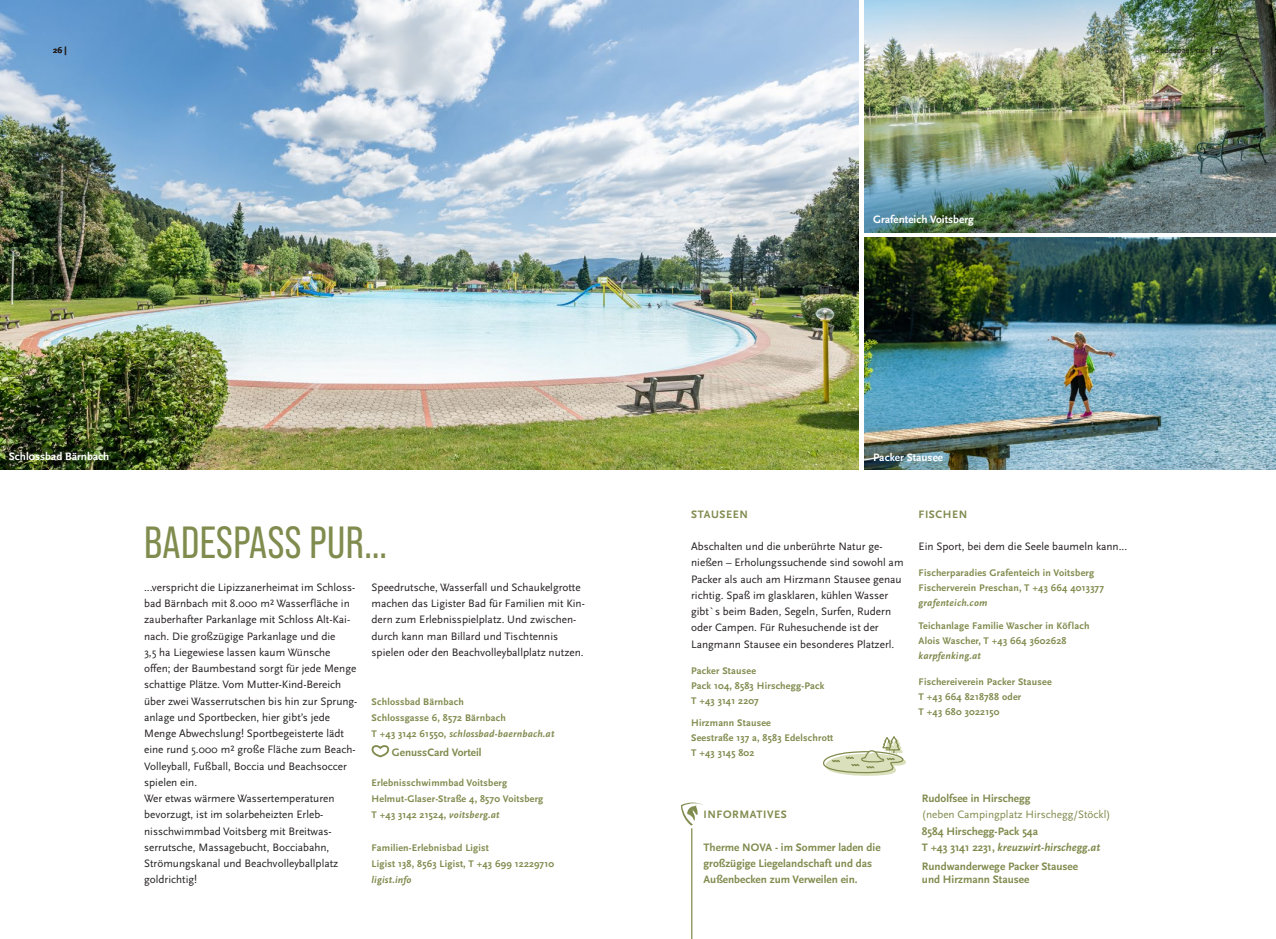
<style>
.page{position:relative;width:1276px;height:939px;background:#fff}
.page>*{position:absolute;margin:0;border:0;box-sizing:border-box;transform-origin:0 0}
.t1{font:45px "Bebas Neue Pro";letter-spacing:.01em;color:#808b4e}
.t2{font:11.25px/16.2px "Scala Sans Pro";color:#231f20}
.t3{font:700 11.25px/16.2px "Scala Sans Pro";color:#808b4e}
.t4{font:700 11.25px "Scala Sans Pro";color:#fff}
.t5{font:11.25px "Scala Sans Pro";color:#808b4e}
.t6{font:700 11.25px "Scala Sans Pro";letter-spacing:.05em;color:#808b4e}
.t7{font:700 10px/15px "Scala Sans Pro";letter-spacing:.02em;color:#808b4e}
.t8{font:italic 700 10px "Scala Sans Pro";letter-spacing:.02em;color:#808b4e}
.t9{font:8.75px "Scala Sans Pro";color:#231f20}
.t10{font:700 8.75px "Scala Sans Pro";color:#231f20}
.s1{font-weight:700}
.s2{font-style:italic}
</style>
<div class="page">
<svg style="left:823px;top:736px;width:83px;height:40px"></svg>
<img style="left:864px;top:0;width:412px;height:232px">
<img style="left:864px;top:237px;width:412px;height:232px">
<img style="left:0;top:0;width:859px;height:469px">
<svg style="left:371px;top:745px;width:18px;height:12px"></svg>
<svg style="left:681px;top:803px;width:22px;height:23px"></svg>
<hr style="left:691px;top:828px;width:1px;height:111px;background:#808b4e">
<p class="t10" style="left:53px;top:45px;width:15px">26 |</p>
<p class="t9" style="left:1155px;top:45px;width:69px">Badespass pur <span class="s1">| 27</span></p>
<p class="t4" style="left:9px;top:450px;width:102px">Schl0ssbad Bärnbach</p>
<h1 class="t1" style="left:144px;top:518px;width:244px">BADESPASS PUR…</h1>
<p class="t2" style="left:144px;top:579px;width:215px">...verspricht die Lipizzanerheimat im Schloss&shy;bad Bärnbach mit 8.000 m² Wasserfläche in zauberhafter Parkanlage mit Schloss Alt-Kai&shy;nach. Die großzügige Parkanlage und die<br>3,5 ha Liegewiese lassen kaum Wünsche offen; der Baumbestand sorgt für jede Menge schattige Plätze. Vom Mutter-Kind-Bereich über zwei Wasserrutschen bis hin zur Sprung&shy;anlage und Sportbecken, hier gibt’s jede Menge Abwechslung! Sportbegeisterte lädt eine rund 5.000 m² große Fläche zum Beach-Volleyball, Fußball, Boccia und Beachsoccer spielen ein.<br>Wer etwas wärmere Wassertemperaturen bevorzugt, ist im solarbeheizten Erleb&shy;nisschwimmbad Voitsberg mit Breitwas&shy;serrutsche, Massagebucht, Bocciabahn, Strömungskanal und Beachvolleyballplatz goldrichtig!</p>
<p class="t2" style="left:371px;top:579px;width:215px">Speedrutsche, Wasserfall und Schaukelgrotte machen das Ligister Bad für Familien mit Kin&shy;dern zum Erlebnisspielplatz. Und zwischen&shy;durch kann man Billard und Tischtennis spielen oder den Beachvolleyballplatz nutzen.</p>
<p class="t7" style="left:371px;top:693px;width:184px;line-height:16.2px">Schlossbad Bärnbach<br>Schlossgasse 6, 8572 Bärnbach<br>T +43 3142 61550, <span class="s2">schlossbad-baernbach.at</span></p>
<p class="t7" style="left:371px;top:775px;width:173px;line-height:16.2px">Erlebnisschwimmbad Voitsberg<br>Helmut-Glaser-Straße 4, 8570 Voitsberg<br>T +43 3142 21524, <span class="s2">voitsberg.at</span></p>
<p class="t7" style="left:371px;top:840px;width:184px;line-height:16.2px">Familien-Erlebnisbad Ligist<br>Ligist 138, 8563 Ligist, T +43 699 12229710</p>
<p class="t8" style="left:371px;top:874px;width:41px">ligist.info</p>
<p class="t3" style="left:392px;top:744px;width:91px">GenussCard Vorteil</p>
<p class="t4" style="left:873px;top:213px;width:102px">Grafenteich Voitsberg</p>
<p class="t4" style="left:873px;top:451px;width:72px">Packer Stausee</p>
<p class="t6" style="left:691px;top:508px;width:58px">STAUSEEN</p>
<p class="t2" style="left:691px;top:538px;width:214px">Abschalten und die unberührte Natur ge&shy;nießen – Erholungssuchende sind sowohl am Packer als auch am Hirzmann Stausee genau richtig. Spaß im glasklaren, kühlen Wasser gibt`s beim Baden, Segeln, Surfen, Rudern oder Campen. Für Ruhesuchende ist der Langmann Stausee ein besonderes Platzerl.</p>
<p class="t7" style="left:691px;top:663px;width:135px">Packer Stausee<br>Pack 104, 8583 Hirschegg-Pack<br>T +43 3141 2207</p>
<p class="t7" style="left:691px;top:715px;width:144px">Hirzmann Stausee<br>Seestraße 137 a, 8583 Edelschrott<br>T +43 3145 802</p>
<p class="t6" style="left:703px;top:808px;width:85px">INFORMATIVES</p>
<p class="t3" style="left:703px;top:839px;width:178px">Therme NOVA - im Sommer laden die großzügige Liegelandschaft und das<br>Außenbecken zum Verweilen ein.</p>
<p class="t6" style="left:918px;top:508px;width:50px">FISCHEN</p>
<p class="t2" style="left:918px;top:538px;width:210px">Ein Sport, bei dem die Seele baumeln kann...</p>
<p class="t7" style="left:918px;top:566px;width:187px">Fischerparadies Grafenteich in Voitsberg<br>Fischerverein Preschan, T +43 664 4013377</p>
<p class="t8" style="left:918px;top:597px;width:70px">grafenteich.com</p>
<p class="t7" style="left:918px;top:618px;width:172px">Teichanlage Familie Wascher in Köf lach<br>Alois Wascher, T +43 664 3602628</p>
<p class="t8" style="left:918px;top:650px;width:64px">karpfenking.at</p>
<p class="t7" style="left:918px;top:674px;width:135px">Fischereiverein Packer Stausee<br>T +43 664 8218788 oder<br>T +43 680 3022150</p>
<p class="t3" style="left:922px;top:790px;width:110px">Rudolfsee in Hirschegg</p>
<p class="t5" style="left:922px;top:808px;width:190px">(neben Campingplatz Hirschegg/Stöckl)</p>
<p class="t3" style="left:922px;top:823px;width:180px">8584 Hirschegg-Pack 54a<br>T +43 3141 2231, <span class="s2">kreuzwirt-hirschegg.at</span></p>
<p class="t3" style="left:922px;top:859px;width:158px;line-height:13.5px">Rundwanderwege Packer Stausee und Hirzmann Stausee</p>
</div>
